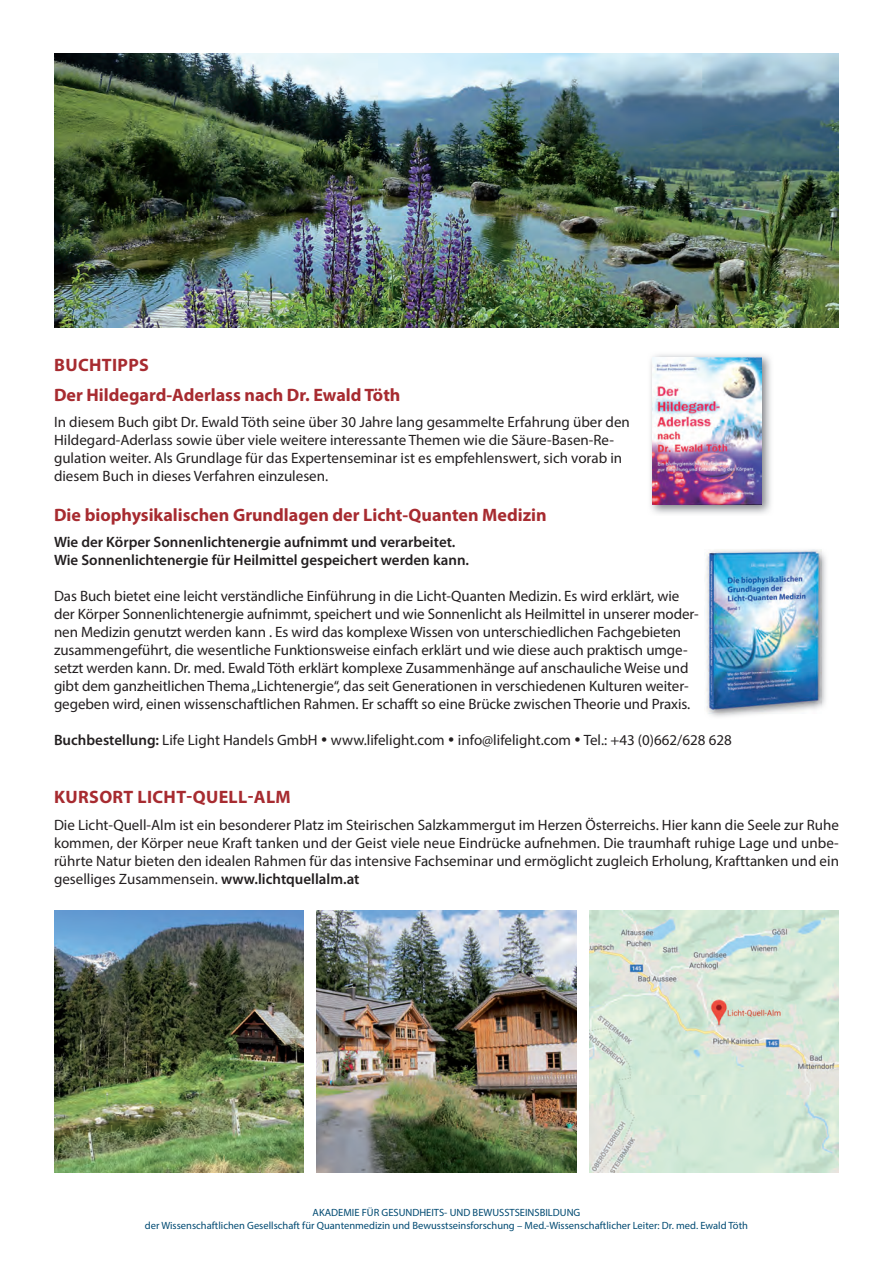
<style>
.page{position:relative;width:893px;height:1263px;background:#fff}
.page>*{position:absolute;margin:0;border:0;box-sizing:border-box;transform-origin:0 0}
.t1{font:700 18px/30.2px "Myriad Pro";color:#a72b30}
.t2{font:700 18px "Myriad Pro";letter-spacing:.02em;color:#a72b30}
.t3{font:15px/18px "Myriad Pro";letter-spacing:-.005em;color:#231f20}
.t4{font:600 15px/18px "Myriad Pro";color:#231f20}
.t5{font:10.5px/13.5px "Myriad Pro";color:#004a72;text-align:center}
.s1{font-weight:600}
</style>
<div class="page">
<img style="left:54px;top:54px;width:785px;height:273px">
<img style="left:710px;top:549px;width:116px;height:168px">
<img style="left:705px;top:549px;width:116px;height:165px">
<img style="left:650px;top:354px;width:121px;height:160px">
<img style="left:653px;top:357px;width:109px;height:147px">
<img style="left:54px;top:911px;width:249px;height:261px">
<img style="left:316px;top:911px;width:261px;height:261px">
<img style="left:590px;top:911px;width:249px;height:261px">
<p class="t1" style="left:54px;top:349px;width:348px">BUCHTIPPS<br>Der Hildegard-Aderlass nach Dr. Ewald Töth</p>
<p class="t3" style="left:54px;top:413px;width:577px">In diesem Buch gibt Dr. Ewald Töth seine über 30 Jahre lang gesammelte Erfahrung über den Hildegard-Aderlass sowie über viele weitere interessante Themen wie die Säure-Basen-Re&shy;gulation weiter. Als Grundlage für das Expertenseminar ist es empfehlenswert, sich vorab in diesem Buch in dieses Verfahren einzulesen.</p>
<p class="t1" style="left:54px;top:499px;width:494px">Die biophysikalischen Grundlagen der Licht-Quanten Medizin</p>
<p class="t4" style="left:54px;top:533px;width:417px">Wie der Körper Sonnenlichtenergie aufnimmt und verarbeitet.<br>Wie Sonnenlichtenergie für Heilmittel gespeichert werden kann.</p>
<p class="t3" style="left:54px;top:587px;width:646px">Das Buch bietet eine leicht verständliche Einführung in die Licht-Quanten Medizin. Es wird erklärt, wie der Körper Sonnenlichtenergie aufnimmt, speichert und wie Sonnenlicht als Heilmittel in unserer moder&shy;nen Medizin genutzt werden kann . Es wird das komplexe Wissen von unterschiedlichen Fachgebieten zusammengeführt, die wesentliche Funktionsweise einfach erklärt und wie diese auch praktisch umge&shy;setzt werden kann. Dr. med. Ewald Töth erklärt komplexe Zusammenhänge auf anschauliche Weise und gibt dem ganzheitlichen Thema „Lichtenergie“, das seit Generationen in verschiedenen Kulturen weiter&shy;gegeben wird, einen wissenschaftlichen Rahmen. Er schafft so eine Brücke zwischen Theorie und Praxis.</p>
<p class="t3" style="left:54px;top:731px;width:679px"><span class="s1">Buchbestellung:</span> Life Light Handels GmbH • www.lifelight.com • info@lifelight.com • Tel.: +43 (0)662/628 628</p>
<p class="t2" style="left:54px;top:785px;width:238px">KURSORT LICHT-QUELL-ALM</p>
<p class="t3" style="left:54px;top:815px;width:786px;text-align:justify">Die Licht-Quell-Alm ist ein besonderer Platz im Steirischen Salzkammergut im Herzen Österreichs. Hier kann die Seele zur Ruhe kommen, der Körper neue Kraft tanken und der Geist viele neue Eindrücke aufnehmen. Die traumhaft ruhige Lage und unbe&shy;rührte Natur bieten den idealen Rahmen für das intensive Fachseminar und ermöglicht zugleich Erholung, Krafttanken und ein geselliges Zusammensein. <span class="s1">www.lichtquellalm.at</span></p>
<p class="t5" style="left:145px;top:1205px;width:605px">AKADEMIE FÜR GESUNDHEITS- UND BEWUSSTSEINSBILDUNG<br>der Wissenschaftlichen Gesellschaft für Quantenmedizin und Bewusstseinsforschung – Med.-Wissenschaftlicher Leiter: Dr. med. Ewald Töth</p>
</div>
